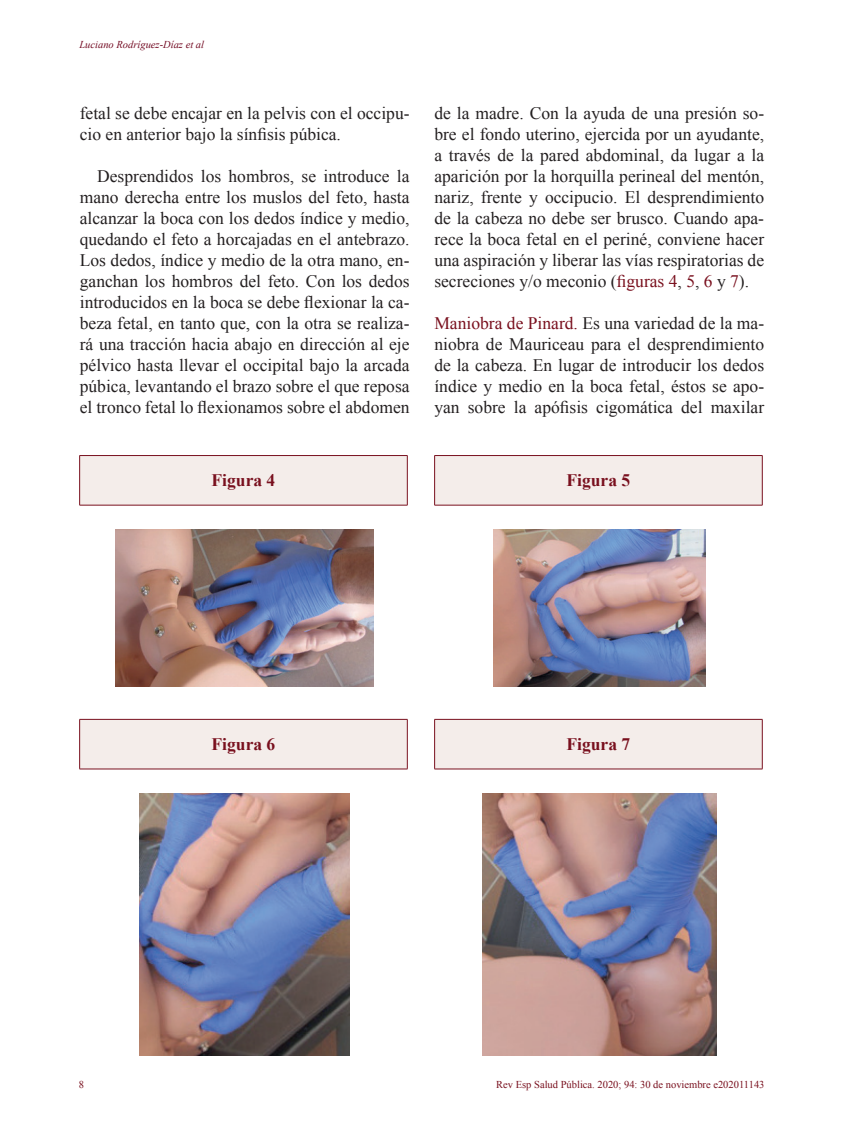
<style>
.page{position:relative;width:844px;height:1141px;background:#fff}
.page>*{position:absolute;margin:0;border:0;box-sizing:border-box;transform-origin:0 0}
.t1{font:17.5px/21px "Times New Roman";color:#231f20;text-align:justify}
.t2{font:700 17.5px "Times New Roman";color:#79101e}
.t3{font:10.5px "Times New Roman";color:#79101e}
.t4{font:italic 10.5px "Times New Roman";color:#730b23}
.s1{color:#79101e}
</style>
<div class="page">
<div style="left:434px;top:719px;width:328px;height:50px;background:#f4edea"></div>
<hr style="left:434px;top:720px;width:1px;height:49px;background:#79101e">
<hr style="left:761px;top:720px;width:1px;height:49px;background:#79101e">
<hr style="left:434px;top:719px;width:328px;height:1px;background:#79101e">
<hr style="left:434px;top:769px;width:328px;height:1px;background:#79101e">
<div style="left:434px;top:456px;width:328px;height:49px;background:#f4edea"></div>
<hr style="left:434px;top:456px;width:1px;height:49px;background:#79101e">
<hr style="left:761px;top:456px;width:1px;height:49px;background:#79101e">
<hr style="left:434px;top:455px;width:328px;height:1px;background:#79101e">
<hr style="left:434px;top:505px;width:328px;height:1px;background:#79101e">
<div style="left:80px;top:719px;width:327px;height:50px;background:#f4edea"></div>
<hr style="left:79px;top:720px;width:1px;height:49px;background:#79101e">
<hr style="left:407px;top:720px;width:1px;height:49px;background:#79101e">
<hr style="left:79px;top:719px;width:328px;height:1px;background:#79101e">
<hr style="left:79px;top:769px;width:328px;height:1px;background:#79101e">
<div style="left:80px;top:456px;width:327px;height:49px;background:#f4edea"></div>
<hr style="left:79px;top:456px;width:1px;height:49px;background:#79101e">
<hr style="left:407px;top:456px;width:1px;height:49px;background:#79101e">
<hr style="left:79px;top:455px;width:328px;height:1px;background:#79101e">
<hr style="left:79px;top:505px;width:328px;height:1px;background:#79101e">
<img style="left:139px;top:793px;width:210px;height:263px">
<img style="left:116px;top:529px;width:257px;height:157px">
<img style="left:482px;top:793px;width:234px;height:263px">
<img style="left:494px;top:529px;width:210px;height:157px">
<p class="t4" style="left:79px;top:38px;width:126px">Luciano Rodríguez-Díaz et al</p>
<p class="t1" style="left:80px;top:103px;width:331px">fetal se debe encajar en la pelvis con el occipu&shy;cio en anterior bajo la sínfisis púbica.</p>
<p class="t1" style="left:80px;top:166px;width:331px;text-indent:17px">Desprendidos los hombros, se introduce la mano derecha entre los muslos del feto, hasta alcanzar la boca con los dedos índice y medio, quedando el feto a horcajadas en el antebrazo.<br>Los dedos, índice y medio de la otra mano, en&shy;ganchan los hombros del feto. Con los dedos introducidos en la boca se debe flexionar la ca&shy;beza fetal, en tanto que, con la otra se realiza&shy;rá una tracción hacia abajo en dirección al eje pélvico hasta llevar el occipital bajo la arcada púbica, levantando el brazo sobre el que reposa el tronco fetal lo flexionamos sobre el abdomen</p>
<p class="t2" style="left:211px;top:468px;width:65px">Figura 4</p>
<p class="t1" style="left:434px;top:103px;width:331px">de la madre. Con la ayuda de una presión so&shy;bre el fondo uterino, ejercida por un ayudante, a través de la pared abdominal, da lugar a la aparición por la horquilla perineal del mentón, nariz, frente y occipucio. El desprendimiento de la cabeza no debe ser brusco. Cuando apa&shy;rece la boca fetal en el periné, conviene hacer una aspiración y liberar las vías respiratorias de secreciones y/o meconio (<span class="s1">figuras 4</span>, <span class="s1">5</span>, <span class="s1">6</span> y <span class="s1">7</span>).</p>
<p class="t1" style="left:434px;top:313px;width:331px"><span class="s1">Maniobra de Pinard.</span> Es una variedad de la ma&shy;niobra de Mauriceau para el desprendimiento de la cabeza. En lugar de introducir los dedos índice y medio en la boca fetal, éstos se apo&shy;yan sobre la apófisis cigomática del maxilar</p>
<p class="t2" style="left:566px;top:468px;width:65px">Figura 5</p>
<p class="t2" style="left:211px;top:732px;width:65px">Figura 6</p>
<p class="t2" style="left:566px;top:732px;width:65px">Figura 7</p>
<p class="t3" style="left:79px;top:1077px;width:7px">8</p>
<p class="t3" style="left:496px;top:1077px;width:270px">Rev Esp Salud Pública. 2020; 94: 30 de noviembre e202011143</p>
</div>
